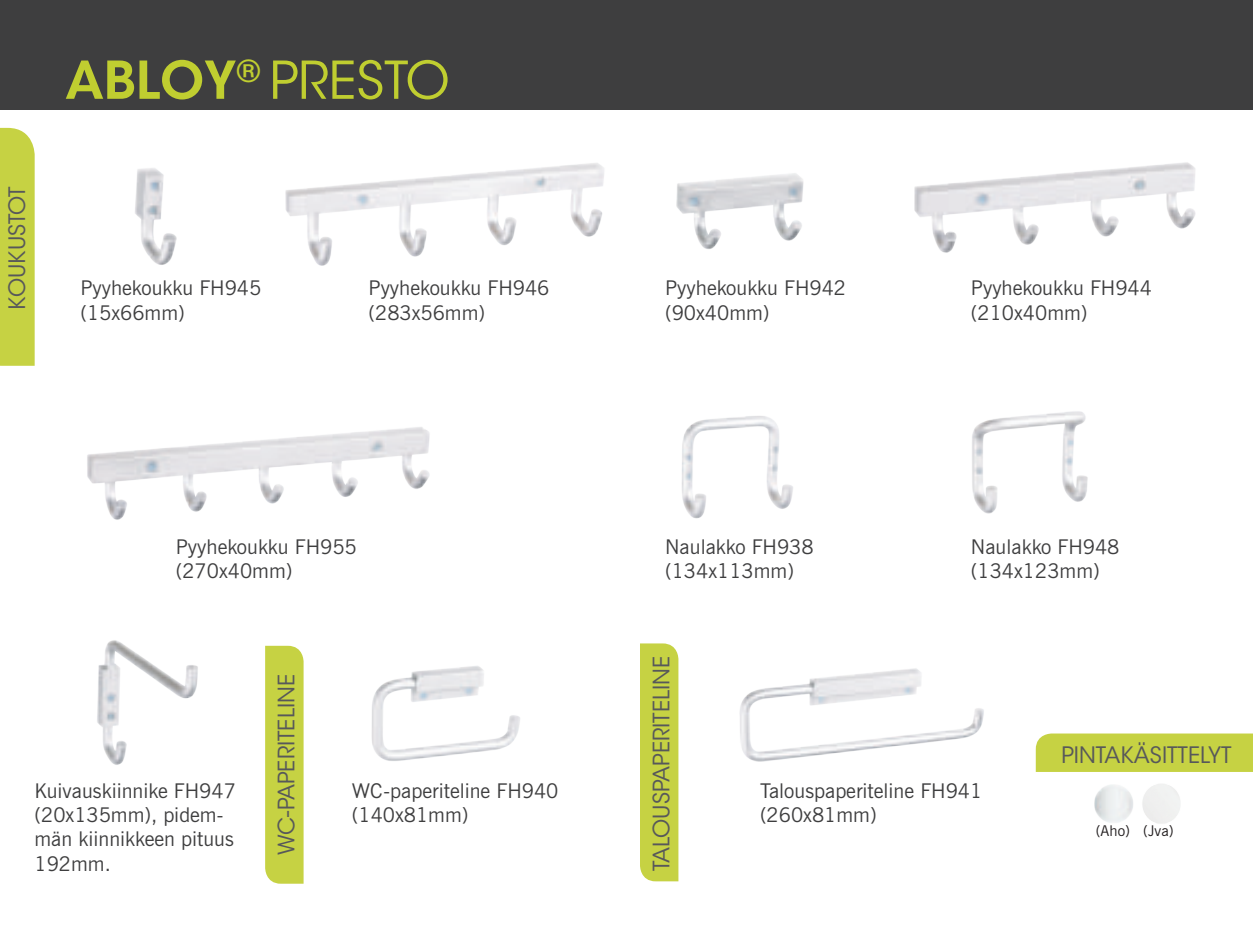
<style>
.page{position:relative;width:1253px;height:944px;background:#fff}
.page>*{position:absolute;margin:0;border:0;box-sizing:border-box;transform-origin:0 0}
.t1{font:51.75px "ITC Avant Garde Std";color:#c0ce30}
.t2{font:22.5px "ITC Avant Garde Std";color:#57585a}
.t3{font:20.25px/24.3px "News Gothic BT";color:#3e3e3f}
.t4{font:14.85px "News Gothic BT";color:#231f20}
.s1{font-weight:600}
</style>
<div class="page">
<div style="left:0;top:128px;width:35px;height:238px;background:#c6d243"></div>
<img style="left:135px;top:168px;width:42px;height:97px">
<img style="left:676px;top:173px;width:128px;height:76px">
<img style="left:914px;top:162px;width:282px;height:91px">
<img style="left:87px;top:427px;width:343px;height:93px">
<img style="left:97px;top:640px;width:101px;height:125px">
<img style="left:285px;top:163px;width:319px;height:103px">
<img style="left:682px;top:416px;width:111px;height:103px">
<img style="left:371px;top:666px;width:149px;height:95px">
<img style="left:739px;top:668px;width:245px;height:94px">
<img style="left:972px;top:411px;width:116px;height:103px">
<img style="left:1094px;top:785px;width:39px;height:38px">
<div style="left:1036px;top:733px;width:217px;height:39px;background:#c6d243"></div>
<div style="left:0;top:0;width:1253px;height:109px;background:#3e3e3f"></div>
<div style="left:265px;top:646px;width:39px;height:238px;background:#c6d243"></div>
<div style="left:640px;top:643px;width:38px;height:238px;background:#c6d243"></div>
<p class="t2" style="left:3px;top:310px;width:123px;rotate:-90deg">koukustot</p>
<h1 class="t1" style="left:65px;top:49px;width:386px"><span class="s1">ABLOY</span><sup>®</sup> PRESTO</h1>
<p class="t3" style="left:80px;top:276px;width:182px">Pyyhekoukku FH945 (15x66mm)</p>
<p class="t3" style="left:665px;top:276px;width:182px">Pyyhekoukku FH942 (90x40mm)</p>
<p class="t3" style="left:971px;top:276px;width:182px">Pyyhekoukku FH944 (210x40mm)</p>
<p class="t3" style="left:368px;top:276px;width:182px">Pyyhekoukku FH946 (283x56mm)</p>
<p class="t3" style="left:176px;top:534px;width:182px">Pyyhekoukku FH955 (270x40mm)</p>
<p class="t3" style="left:665px;top:534px;width:150px">Naulakko FH938 (134x113mm)</p>
<p class="t3" style="left:971px;top:534px;width:150px">Naulakko FH948 (134x123mm)</p>
<p class="t3" style="left:35px;top:778px;width:203px">Kuivauskiinnike FH947 (20x135mm), pidem&shy;män kiinnikkeen pituus<br>192mm.</p>
<p class="t2" style="left:273px;top:855px;width:183px;rotate:-90deg">WC-PAPERITELINE</p>
<p class="t2" style="left:648px;top:871px;width:217px;rotate:-90deg">TALOUSPAPERITELINE</p>
<p class="t3" style="left:352px;top:778px;width:208px">WC-paperiteline FH940 (140x81mm)</p>
<p class="t3" style="left:760px;top:778px;width:224px">Talouspaperiteline FH941 (260x81mm)</p>
<p class="t2" style="left:1061px;top:741px;width:172px">PINTAKÄSITTELYT</p>
<p class="t4" style="left:1096px;top:822px;width:79px">(Aho) (Jva)</p>
</div>
